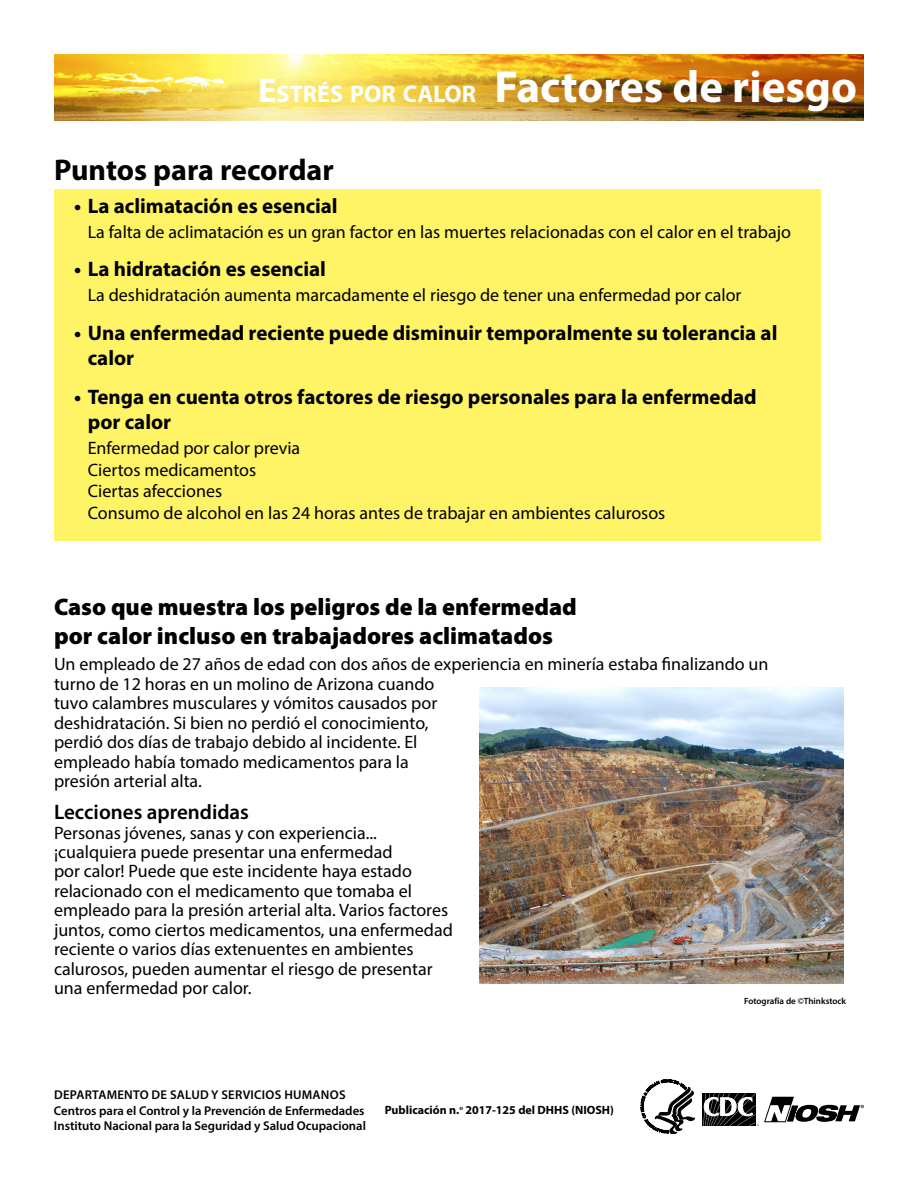
<style>
.page{position:relative;width:918px;height:1188px;background:#fff}
.page>*{position:absolute;margin:0;border:0;box-sizing:border-box;transform-origin:0 0}
.t1{font:700 45px "Myriad Pro";color:#fff}
.t2{font:700 30px "Myriad Pro";color:#000}
.t3{font:900 24px/28.8px "Myriad Pro";color:#000}
.t4{font:700 21px/25.2px "Myriad Pro";color:#000}
.t5{font:600 21px "Myriad Pro";color:#000}
.t6{font:18px/19.5px "Myriad Pro";color:#000}
.t7{font:600 12.75px "Myriad Pro";color:#000}
.t8{font:600 12.75px "Myriad Pro";letter-spacing:.02em;color:#000}
.t9{font:700 12px "Myriad Pro";color:#000}
.t10{font:600 9px "Myriad Pro";color:#000}
.s1{font-size:34.5px}
.s2{font-size:24.15px}
</style>
<div class="page">
<div style="left:54px;top:189px;width:767px;height:351px;background:#fff465"></div>
<img style="left:54px;top:54px;width:810px;height:67px">
<img style="left:480px;top:687px;width:363px;height:296px">
<div style="left:702px;top:1093px;width:54px;height:33px;background:#000"></div>
<svg style="left:641px;top:1080px;width:54px;height:54px"></svg>
<svg style="left:703px;top:1093px;width:161px;height:33px"></svg>
<h1 class="t1" style="left:258px;top:57px;width:601px"><span class="s1">E</span><span class="s2">STRÉS POR CALOR</span> Factores de riesgo</h1>
<h2 class="t2" style="left:54px;top:151px;width:281px">Puntos para recordar</h2>
<p class="t4" style="left:74px;top:192px;width:265px">• La aclimatación es esencial</p>
<p class="t6" style="left:88px;top:221px;width:705px">La falta de aclimatación es un gran factor en las muertes relacionadas con el calor en el trabajo</p>
<p class="t4" style="left:74px;top:256px;width:253px">• La hidratación es esencial</p>
<p class="t6" style="left:88px;top:285px;width:655px">La deshidratación aumenta marcadamente el riesgo de tener una enfermedad por calor</p>
<p class="t4" style="left:88px;top:320px;width:691px;text-indent:-14px">• Una enfermedad reciente puede disminuir temporalmente su tolerancia al calor</p>
<p class="t4" style="left:88px;top:383px;width:671px;text-indent:-14px">• Tenga en cuenta otros factores de riesgo personales para la enfermedad por calor</p>
<p class="t6" style="left:88px;top:438px;width:214px">Enfermedad por calor previa</p>
<p class="t6" style="left:88px;top:460px;width:170px">Ciertos medicamentos</p>
<p class="t6" style="left:88px;top:481px;width:136px">Ciertas afecciones</p>
<p class="t6" style="left:88px;top:503px;width:579px">Consumo de alcohol en las 24 horas antes de trabajar en ambientes calurosos</p>
<h2 class="t3" style="left:54px;top:592px;width:524px">Caso que muestra los peligros de la enfermedad por calor incluso en trabajadores aclimatados</h2>
<p class="t6" style="left:54px;top:654px;width:716px">Un empleado de 27 años de edad con dos años de experiencia en minería estaba finalizando un turno de 12 horas en un molino de Arizona cuando<br>tuvo calambres musculares y vómitos causados por<br>deshidratación. Si bien no perdió el conocimiento,<br>perdió dos días de trabajo debido al incidente. El<br>empleado había tomado medicamentos para la<br>presión arterial alta.</p>
<h3 class="t5" style="left:54px;top:799px;width:197px">Lecciones aprendidas</h3>
<p class="t6" style="left:54px;top:822px;width:400px">Personas jóvenes, sanas y con experiencia... ¡cualquiera puede presentar una enfermedad<br>por calor! Puede que este incidente haya estado relacionado con el medicamento que tomaba el empleado para la presión arterial alta. Varios factores juntos, como ciertos medicamentos, una enfermedad reciente o varios días extenuentes en ambientes calurosos, pueden aumentar el riesgo de presentar una enfermedad por calor.</p>
<p class="t10" style="left:744px;top:996px;width:104px">Fotografía de ©Thinkstock</p>
<p class="t8" style="left:54px;top:1087px;width:293px">DEPARTAMENTO DE SALUD Y SERVICIOS HUMANOS</p>
<p class="t7" style="left:54px;top:1102px;width:312px">Centros para el Control y la Prevención de Enfermedades</p>
<p class="t7" style="left:54px;top:1118px;width:314px">Instituto Nacional para la Seguridad y Salud Ocupacional</p>
<p class="t9" style="left:385px;top:1102px;width:231px">Publicación n.<sup>o</sup> 2017-125 del DHHS (NIOSH)</p>
</div>
